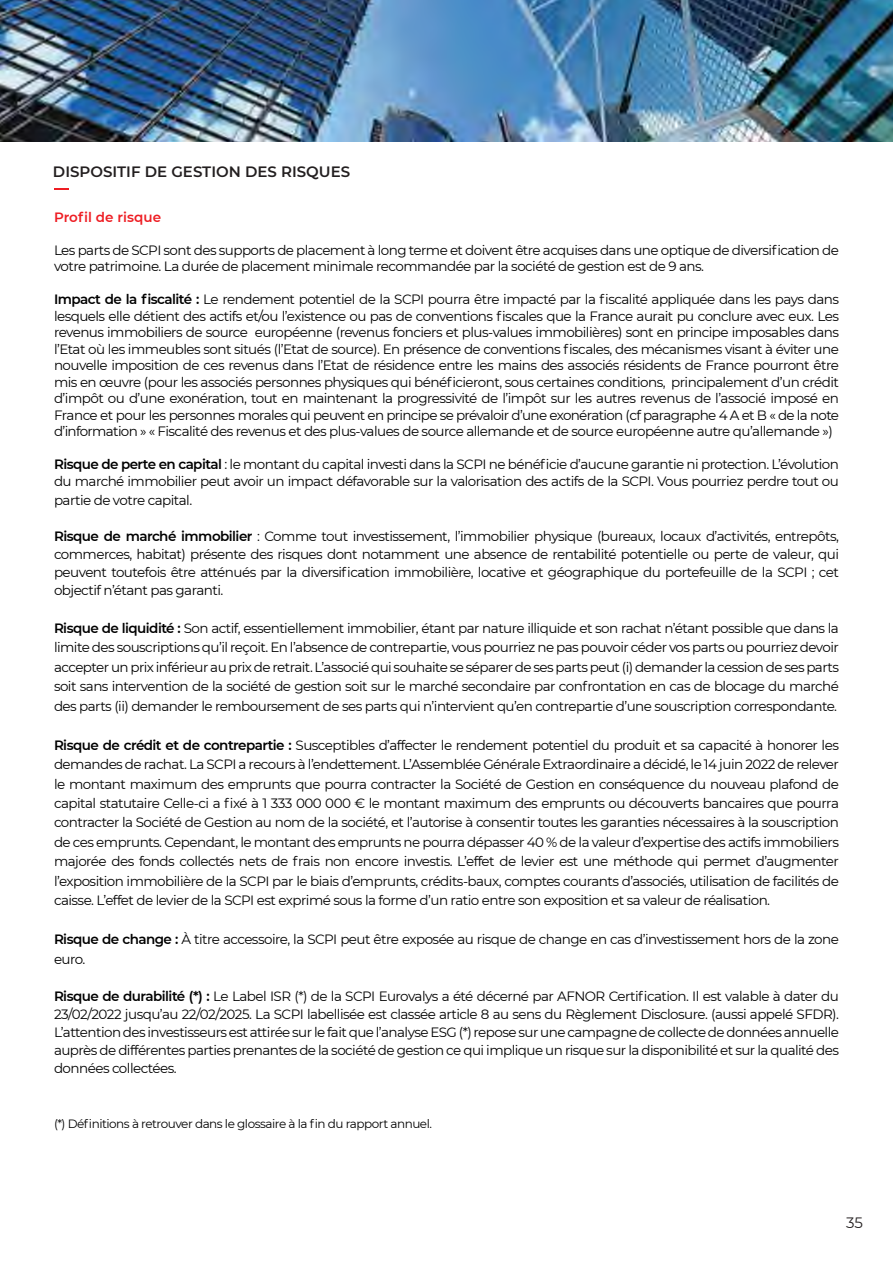
<style>
.page{position:relative;width:893px;height:1263px;background:#fff}
.page>*{position:absolute;margin:0;border:0;box-sizing:border-box;transform-origin:0 0}
.t1{font:600 15px "Montserrat";color:#231f20}
.t2{font:15px "Montserrat";color:#231f20}
.t3{font:13.5px/19.5px "Montserrat";letter-spacing:-.04em;color:#000;text-align:justify}
.t4{font:600 13.5px "Montserrat";letter-spacing:.005em;color:#ee1d23}
.t5{font:12px "Montserrat";letter-spacing:-.04em;color:#000}
.s1{font-weight:600}
</style>
<div class="page">
<svg style="left:54px;top:188px;width:15px;height:2px"></svg>
<img style="left:0;top:0;width:893px;height:141px">
<p class="t1" style="left:53px;top:164px;width:299px">DISPOSITIF DE GESTION DES RISQUES</p>
<p class="t4" style="left:54px;top:207px;width:109px">Profil de risque</p>
<p class="t3" style="left:54px;top:241px;width:786px;line-height:16.5px">Les parts de SCPI sont des supports de placement à long terme et doivent être acquises dans une optique de diversification de votre patrimoine. La durée de placement minimale recommandée par la société de gestion est de 9 ans.</p>
<p class="t3" style="left:54px;top:290px;width:786px;line-height:16.5px"><span class="s1">Impact de la fiscalité :</span> Le rendement potentiel de la SCPI pourra être impacté par la fiscalité appliquée dans les pays dans lesquels elle détient des actifs et/ou l’existence ou pas de conventions fiscales que la France aurait pu conclure avec eux. Les revenus immobiliers de source européenne (revenus fonciers et plus-values immobilières) sont en principe imposables dans l’Etat où les immeubles sont situés (l’Etat de source). En présence de conventions fiscales, des mécanismes visant à éviter une nouvelle imposition de ces revenus dans l’Etat de résidence entre les mains des associés résidents de France pourront être mis en œuvre (pour les associés personnes physiques qui bénéficieront, sous certaines conditions, principalement d’un crédit d’impôt ou d’une exonération, tout en maintenant la progressivité de l’impôt sur les autres revenus de l’associé imposé en France et pour les personnes morales qui peuvent en principe se prévaloir d’une exonération (cf paragraphe 4 A et B « de la note d’information » « Fiscalité des revenus et des plus-values de source allemande et de source européenne autre qu’allemande »)</p>
<p class="t3" style="left:54px;top:455px;width:786px;line-height:16.5px"><span class="s1">Risque de perte en capital</span> : le montant du capital investi dans la SCPI ne bénéficie d’aucune garantie ni protection. L’évolution du marché immobilier peut avoir un impact défavorable sur la valorisation des actifs de la SCPI. Vous pourriez perdre tout ou</p>
<p class="t3" style="left:54px;top:490px;width:140px">partie de votre capital.</p>
<p class="t3" style="left:54px;top:527px;width:786px;line-height:18px"><span class="s1">Risque de marché immobilier</span> : Comme tout investissement, l’immobilier physique (bureaux, locaux d’activités, entrepôts, commerces, habitat) présente des risques dont notamment une absence de rentabilité potentielle ou perte de valeur, qui peuvent toutefois être atténués par la diversification immobilière, locative et géographique du portefeuille de la SCPI ; cet objectif n’étant pas garanti.</p>
<p class="t3" style="left:54px;top:617px;width:786px"><span class="s1">Risque de liquidité :</span> Son actif, essentiellement immobilier, étant par nature illiquide et son rachat n’étant possible que dans la limite des souscriptions qu’il reçoit. En l’absence de contrepartie, vous pourriez ne pas pouvoir céder vos parts ou pourriez devoir accepter un prix inférieur au prix de retrait. L’associé qui souhaite se séparer de ses parts peut (i) demander la cession de ses parts soit sans intervention de la société de gestion soit sur le marché secondaire par confrontation en cas de blocage du marché des parts (ii) demander le remboursement de ses parts qui n’intervient qu’en contrepartie d’une souscription correspondante.</p>
<p class="t3" style="left:54px;top:734px;width:786px"><span class="s1">Risque de crédit et de contrepartie :</span> Susceptibles d’affecter le rendement potentiel du produit et sa capacité à honorer les demandes de rachat. La SCPI a recours à l’endettement. L’Assemblée Générale Extraordinaire a décidé, le 14 juin 2022 de relever le montant maximum des emprunts que pourra contracter la Société de Gestion en conséquence du nouveau plafond de capital statutaire Celle-ci a fixé à 1 333 000 000 € le montant maximum des emprunts ou découverts bancaires que pourra contracter la Société de Gestion au nom de la société, et l’autorise à consentir toutes les garanties nécessaires à la souscription de ces emprunts. Cependant, le montant des emprunts ne pourra dépasser 40 % de la valeur d’expertise des actifs immobiliers majorée des fonds collectés nets de frais non encore investis. L’effet de levier est une méthode qui permet d’augmenter l’exposition immobilière de la SCPI par le biais d’emprunts, crédits-baux, comptes courants d’associés, utilisation de facilités de caisse. L’effet de levier de la SCPI est exprimé sous la forme d’un ratio entre son exposition et sa valeur de réalisation.</p>
<p class="t3" style="left:54px;top:929px;width:786px"><span class="s1">Risque de change :</span> À titre accessoire, la SCPI peut être exposée au risque de change en cas d’investissement hors de la zone euro.</p>
<p class="t3" style="left:54px;top:987px;width:786px;line-height:18px"><span class="s1">Risque de durabilité (*) :</span> Le Label ISR (*) de la SCPI Eurovalys a été décerné par AFNOR Certification. Il est valable à dater du 23/02/2022 jusqu’au 22/02/2025. La SCPI labellisée est classée article 8 au sens du Règlement Disclosure. (aussi appelé SFDR).<br>L’attention des investisseurs est attirée sur le fait que l’analyse ESG (*) repose sur une campagne de collecte de données annuelle auprès de différentes parties prenantes de la société de gestion ce qui implique un risque sur la disponibilité et sur la qualité des données collectées.</p>
<p class="t5" style="left:54px;top:1115px;width:380px">(*) Définitions à retrouver dans le glossaire à la fin du rapport annuel.</p>
<p class="t2" style="left:846px;top:1212px;width:18px">35</p>
</div>
